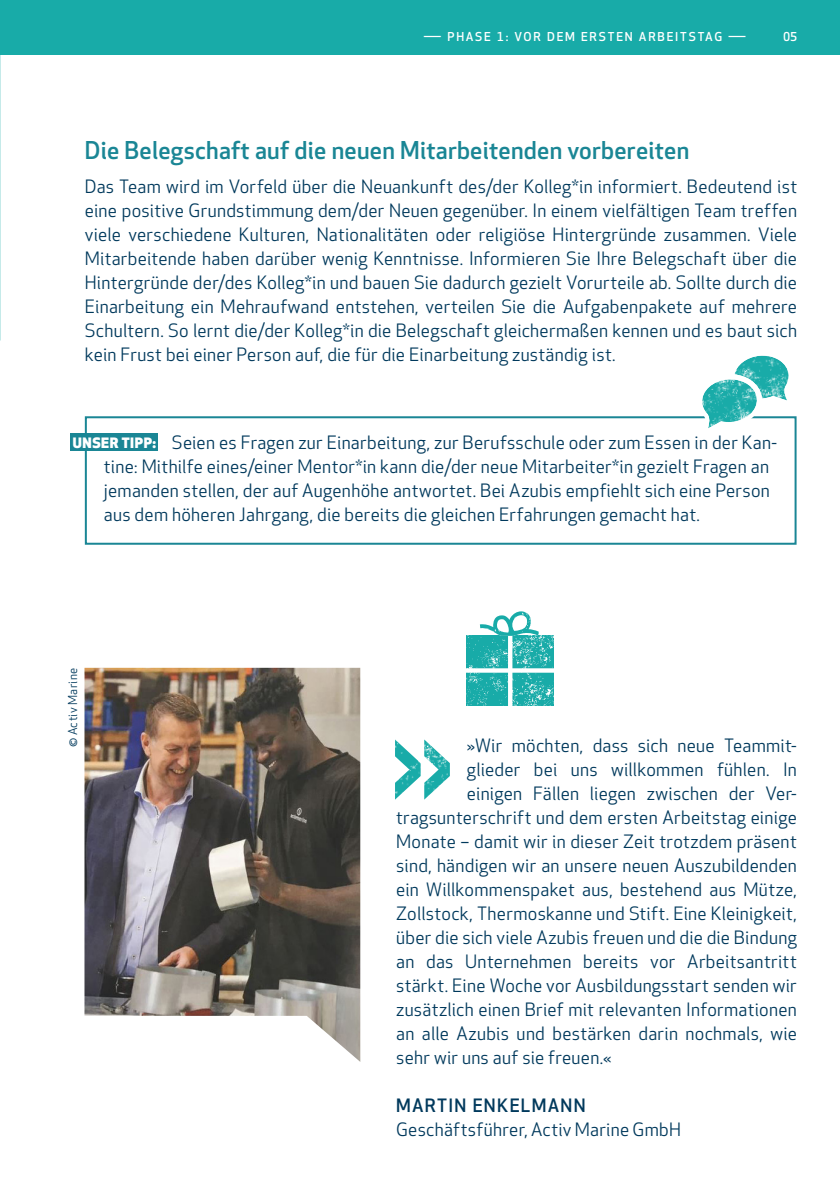
<style>
.page{position:relative;width:840px;height:1191px;background:#fff}
.page>*{position:absolute;margin:0;border:0;box-sizing:border-box;transform-origin:0 0}
.H3_Headline_12pt{font:500 24px "Apex New";letter-spacing:.01em;color:#1a8695}
.p_Fließtext_9_12pt{font:18px/24px "Apex New";letter-spacing:.015em;color:#00395c}
.H4_Unser_Tipp{font:800 14px "Apex New";letter-spacing:.04em;color:#fff}
.t1{font:500 12px "Apex New";letter-spacing:.15em;color:#fff}
.Bildnachweis_6pt{font:12px "Apex New";letter-spacing:.03em;color:#00395c}
.s1{font-weight:500}
</style>
<div class="page">
<div style="left:0;top:0;width:839px;height:54px;background:#18aba8"></div>
<div style="left:85px;top:416px;width:711px;height:129px;border:2px solid #1a8695"></div>
<div style="left:70px;top:434px;width:88px;height:17px;background:#1a8695"></div>
<img style="left:84px;top:668px;width:276px;height:394px">
<svg style="left:696px;top:355px;width:101px;height:86px"></svg>
<img style="left:466px;top:635px;width:87px;height:70px">
<div style="left:507px;top:602px;width:5px;height:113px;background:#fff"></div>
<svg style="left:466px;top:668px;width:88px;height:4px"></svg>
<img style="left:479px;top:611px;width:59px;height:25px">
<img style="left:395px;top:739px;width:54px;height:60px">
<p class="t1" style="left:423px;top:30px;width:324px">― PHASE 1: VOR DEM ERSTEN ARBEITSTAG ―</p>
<p class="t1" style="left:782px;top:30px;width:16px">05</p>
<h3 class="H3_Headline_12pt" style="left:85px;top:136px;width:605px">Die Belegschaft auf die neuen Mitarbeitenden vorbereiten</h3>
<p class="p_Fließtext_9_12pt" style="left:85px;top:175px;width:713px;text-align:justify">Das Team wird im Vorfeld über die Neuankunft des/der Kolleg*in informiert. Bedeutend ist eine positive Grundstimmung dem/der Neuen gegenüber. In einem vielfältigen Team treffen viele verschiedene Kulturen, Nationalitäten oder religiöse Hintergründe zusammen. Viele Mitarbeitende haben darüber wenig Kenntnisse. Informieren Sie Ihre Belegschaft über die Hintergründe der/des Kolleg*in und bauen Sie dadurch gezielt Vorurteile ab. Sollte durch die Einarbeitung ein Mehraufwand entstehen, verteilen Sie die Aufgabenpakete auf mehrere Schultern. So lernt die/der Kolleg*in die Belegschaft gleichermaßen kennen und es baut sich kein Frust bei einer Person auf, die für die Einarbeitung zuständig ist.</p>
<p class="p_Fließtext_9_12pt" style="left:104px;top:431px;width:674px;text-indent:68px">Seien es Fragen zur Einarbeitung, zur Berufsschule oder zum Essen in der Kan&shy;tine: Mithilfe eines/einer Mentor*in kann die/der neue Mitarbeiter*in gezielt Fragen an jemanden stellen, der auf Augenhöhe antwortet. Bei Azubis empfiehlt sich eine Person aus dem höheren Jahrgang, die bereits die gleichen Erfahrungen gemacht hat.</p>
<h4 class="H4_Unser_Tipp" style="left:73px;top:435px;width:85px">UNSER TIPP:</h4>
<p class="Bildnachweis_6pt" style="left:66px;top:747px;width:81px;rotate:-90deg">© Activ Marine</p>
<p class="p_Fließtext_9_12pt" style="left:466px;top:734px;width:330px">»Wir möchten, dass sich neue Teammit-</p>
<p class="p_Fließtext_9_12pt" style="left:466px;top:758px;width:331px">glieder bei uns willkommen fühlen. In</p>
<p class="p_Fließtext_9_12pt" style="left:466px;top:782px;width:331px">einigen Fällen liegen zwischen der Ver-</p>
<p class="p_Fließtext_9_12pt" style="left:396px;top:806px;width:402px">tragsunterschrift und dem ersten Arbeitstag einige</p>
<p class="p_Fließtext_9_12pt" style="left:396px;top:830px;width:402px">Monate – damit wir in dieser Zeit trotzdem präsent</p>
<p class="p_Fließtext_9_12pt" style="left:396px;top:854px;width:402px">sind, händigen wir an unsere neuen Auszubildenden</p>
<p class="p_Fließtext_9_12pt" style="left:396px;top:878px;width:402px">ein Willkommenspaket aus, bestehend aus Mütze,</p>
<p class="p_Fließtext_9_12pt" style="left:396px;top:902px;width:402px">Zollstock, Thermoskanne und Stift. Eine Kleinigkeit,</p>
<p class="p_Fließtext_9_12pt" style="left:396px;top:926px;width:402px">über die sich viele Azubis freuen und die die Bindung</p>
<p class="p_Fließtext_9_12pt" style="left:396px;top:950px;width:402px">an das Unternehmen bereits vor Arbeitsantritt</p>
<p class="p_Fließtext_9_12pt" style="left:396px;top:974px;width:402px">stärkt. Eine Woche vor Ausbildungsstart senden wir</p>
<p class="p_Fließtext_9_12pt" style="left:396px;top:998px;width:402px">zusätzlich einen Brief mit relevanten Informationen</p>
<p class="p_Fließtext_9_12pt" style="left:396px;top:1022px;width:402px">an alle Azubis und bestärken darin nochmals, wie</p>
<p class="p_Fließtext_9_12pt" style="left:396px;top:1046px;width:217px">sehr wir uns auf sie freuen.«</p>
<p class="p_Fließtext_9_12pt" style="left:396px;top:1094px;width:286px"><span class="s1">MARTIN ENKELMANN<br></span>Geschäftsführer, Activ Marine GmbH</p>
</div>
